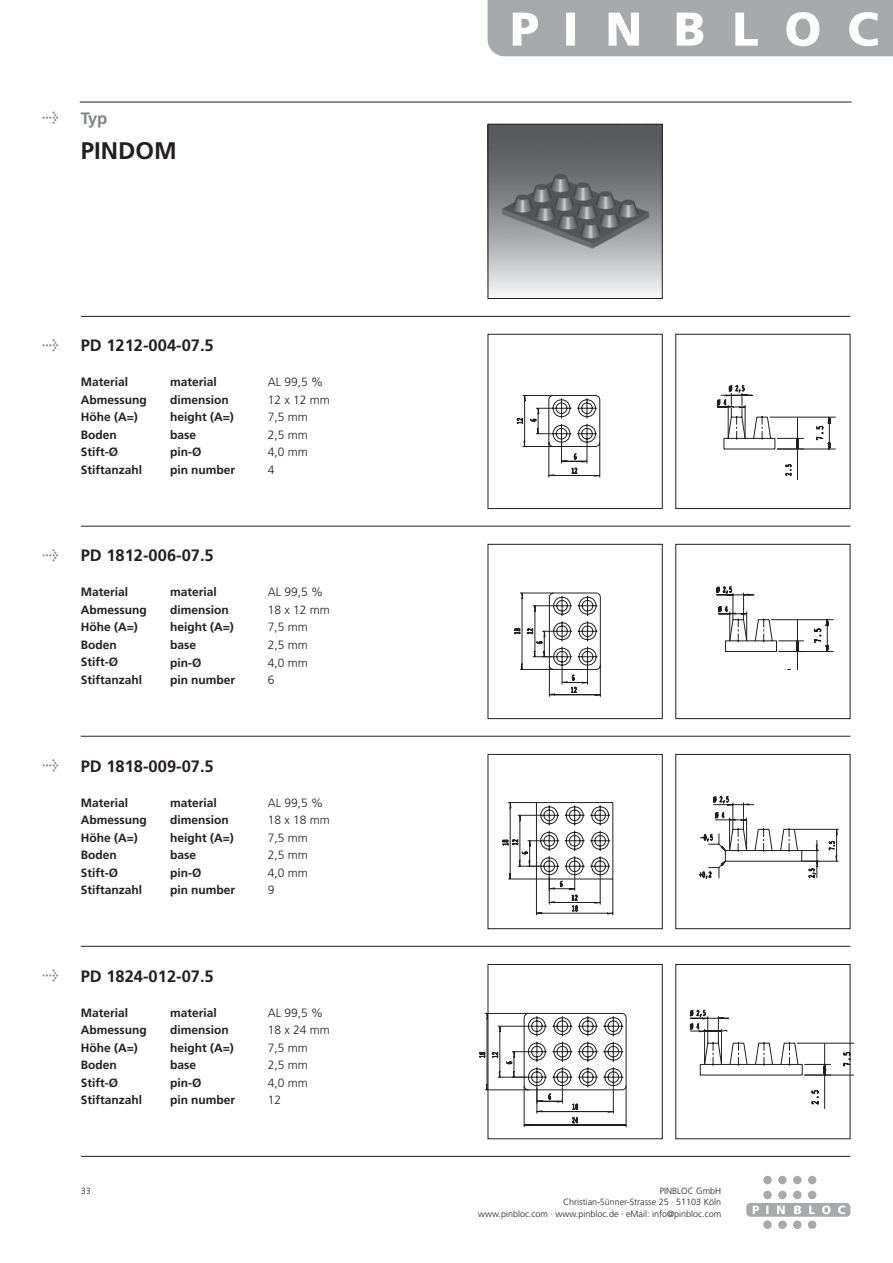
<style>
.page{position:relative;width:893px;height:1263px;background:#fff}
.page>*{position:absolute;margin:0;border:0;box-sizing:border-box;transform-origin:0 0}
.t1{font:700 24px "Frutiger";color:#231f20}
.t2{font:700 16.5px "Frutiger";color:#231f20}
.t3{font:700 16.5px "Frutiger";color:#808284}
.t4{font:700 12px/17.5px "Frutiger";color:#231f20}
.t5{font:300 12px/17.5px "Frutiger";color:#231f20}
.t6{font:300 9px/11.4px "Frutiger";color:#231f20;text-align:right}
</style>
<div class="page">
<svg style="left:746px;top:1203px;width:104px;height:14px"></svg>
<div style="left:763px;top:1191px;width:9px;height:8px;background:#a7a9ac;border-radius:50%"></div>
<div style="left:778px;top:1191px;width:9px;height:8px;background:#a7a9ac;border-radius:50%"></div>
<div style="left:793px;top:1191px;width:8px;height:8px;background:#a7a9ac;border-radius:50%"></div>
<div style="left:808px;top:1191px;width:8px;height:8px;background:#a7a9ac;border-radius:50%"></div>
<div style="left:763px;top:1176px;width:9px;height:8px;background:#a7a9ac;border-radius:50%"></div>
<div style="left:778px;top:1176px;width:9px;height:8px;background:#a7a9ac;border-radius:50%"></div>
<div style="left:793px;top:1176px;width:8px;height:8px;background:#a7a9ac;border-radius:50%"></div>
<div style="left:808px;top:1176px;width:8px;height:8px;background:#a7a9ac;border-radius:50%"></div>
<div style="left:763px;top:1220px;width:9px;height:9px;background:#a7a9ac;border-radius:50%"></div>
<div style="left:778px;top:1220px;width:9px;height:9px;background:#a7a9ac;border-radius:50%"></div>
<div style="left:793px;top:1220px;width:8px;height:9px;background:#a7a9ac;border-radius:50%"></div>
<div style="left:808px;top:1220px;width:8px;height:9px;background:#a7a9ac;border-radius:50%"></div>
<svg style="left:488px;top:0;width:405px;height:56px"></svg>
<svg style="left:43px;top:112px;width:15px;height:12px"></svg>
<svg style="left:43px;top:549px;width:15px;height:12px"></svg>
<svg style="left:43px;top:339px;width:15px;height:12px"></svg>
<svg style="left:43px;top:759px;width:15px;height:12px"></svg>
<svg style="left:43px;top:969px;width:15px;height:12px"></svg>
<hr style="left:80px;top:102px;width:771px;height:1px;background:#231f20">
<hr style="left:81px;top:316px;width:769px;height:1px;background:#231f20">
<hr style="left:81px;top:526px;width:769px;height:1px;background:#231f20">
<hr style="left:81px;top:736px;width:769px;height:1px;background:#231f20">
<hr style="left:81px;top:946px;width:769px;height:1px;background:#231f20">
<hr style="left:81px;top:1156px;width:769px;height:1px;background:#231f20">
<svg style="left:487px;top:334px;width:364px;height:805px"></svg>
<svg style="left:517px;top:385px;width:319px;height:96px"></svg>
<svg style="left:516px;top:418px;width:261px;height:168px"></svg>
<svg style="left:515px;top:586px;width:319px;height:111px"></svg>
<svg style="left:514px;top:628px;width:288px;height:168px"></svg>
<svg style="left:479px;top:796px;width:374px;height:332px"></svg>
<img style="left:490px;top:126px;width:171px;height:169px">
<div style="left:488px;top:124px;width:175px;height:175px;border:1px solid #231f20"></div>
<h2 class="t3" style="left:81px;top:111px;width:28px">Typ</h2>
<h1 class="t1" style="left:81px;top:141px;width:97px">PINDOM</h1>
<h2 class="t2" style="left:81px;top:339px;width:134px">PD 1212-004-07.5</h2>
<p class="t4" style="left:81px;top:374px;width:67px">Material<br>Abmessung<br>Höhe (A=)<br>Boden<br>Stift-Ø<br>Stiftanzahl</p>
<p class="t4" style="left:170px;top:374px;width:67px">material dimension height (A=) base<br>pin-Ø<br>pin number</p>
<h2 class="t2" style="left:81px;top:549px;width:134px">PD 1812-006-07.5</h2>
<p class="t4" style="left:81px;top:584px;width:67px">Material<br>Abmessung<br>Höhe (A=)<br>Boden<br>Stift-Ø<br>Stiftanzahl</p>
<p class="t4" style="left:170px;top:584px;width:67px">material dimension height (A=) base<br>pin-Ø<br>pin number</p>
<h2 class="t2" style="left:81px;top:759px;width:134px">PD 1818-009-07.5</h2>
<p class="t4" style="left:81px;top:794px;width:67px">Material<br>Abmessung<br>Höhe (A=)<br>Boden<br>Stift-Ø<br>Stiftanzahl</p>
<p class="t4" style="left:170px;top:794px;width:67px">material dimension height (A=) base<br>pin-Ø<br>pin number</p>
<h2 class="t2" style="left:81px;top:969px;width:134px">PD 1824-012-07.5</h2>
<p class="t4" style="left:81px;top:1004px;width:67px">Material<br>Abmessung<br>Höhe (A=)<br>Boden<br>Stift-Ø<br>Stiftanzahl</p>
<p class="t4" style="left:170px;top:1004px;width:67px">material dimension height (A=) base<br>pin-Ø<br>pin number</p>
<p class="t6" style="left:81px;top:1186px;width:12px">33</p>
<p class="t5" style="left:268px;top:374px;width:64px">AL 99,5 %<br>12 x 12 mm<br>7,5 mm<br>2,5 mm<br>4,0 mm<br>4</p>
<p class="t5" style="left:268px;top:584px;width:64px">AL 99,5 %<br>18 x 12 mm<br>7,5 mm<br>2,5 mm<br>4,0 mm<br>6</p>
<p class="t5" style="left:268px;top:794px;width:64px">AL 99,5 %<br>18 x 18 mm<br>7,5 mm<br>2,5 mm<br>4,0 mm<br>9</p>
<p class="t5" style="left:268px;top:1004px;width:64px">AL 99,5 %<br>18 x 24 mm<br>7,5 mm<br>2,5 mm<br>4,0 mm<br>12</p>
<p class="t6" style="left:478px;top:1186px;width:245px">PINBLOC GmbH<br>Christian-Sünner-Strasse 25 · 51103 Köln<br>www.pinbloc.com · www.pinbloc.de · eMail: info@pinbloc.com</p>
</div>
